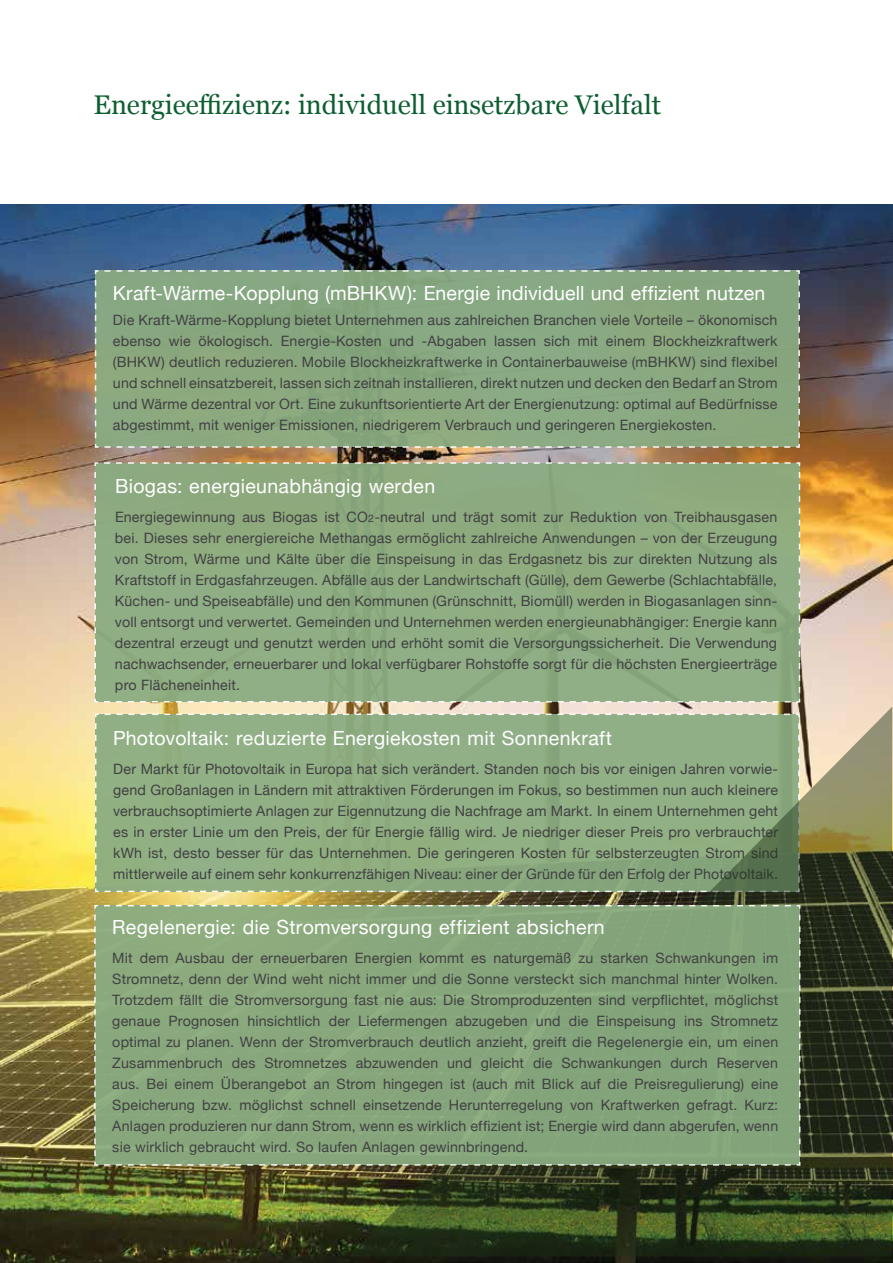
<style>
.page{position:relative;width:893px;height:1263px;background:#fff}
.page>*{position:absolute;margin:0;border:0;box-sizing:border-box;transform-origin:0 0}
.t1{font:27px "Georgia";color:#0d5f31}
.t2{font:19.5px "Helvetica Neue";letter-spacing:.015em;color:#fff}
.t3{font:14.25px/21px "Helvetica Neue";letter-spacing:.015em;color:#414042;text-align:justify}
.s1{font-size:10.5px}
</style>
<div class="page">
<img style="left:0;top:204px;width:893px;height:1059px">
<hr style="left:0;top:57px;width:1px;height:147px;background:#8aac82">
<div style="left:94px;top:269px;width:707px;height:179px;background:#88a880"></div>
<svg style="left:94px;top:461px;width:707px;height:242px;background:#90ac83"></svg>
<div style="left:94px;top:713px;width:255px;height:180px;background:#91b085"></div>
<svg style="left:349px;top:707px;width:543px;height:549px;background:#667754"></svg>
<div style="left:93px;top:904px;width:708px;height:262px;background:#87a67c"></div>
<h1 class="t1" style="left:93px;top:85px;width:569px">Energieeffizienz: individuell einsetzbare Vielfalt</h1>
<h2 class="t2" style="left:113px;top:279px;width:654px">Kraft-Wärme-Kopplung (mBHKW): Energie individuell und effizient nutzen</h2>
<p class="t3" style="left:113px;top:311px;width:666px">Die Kraft-Wärme-Kopplung bietet Unternehmen aus zahlreichen Branchen viele Vorteile – ökonomisch ebenso wie ökologisch. Energie-Kosten und -Abgaben lassen sich mit einem Blockheizkraftwerk (BHKW) deutlich reduzieren. Mobile Blockheizkraftwerke in Containerbauweise (mBHKW) sind flexibel und schnell einsatzbereit, lassen sich zeitnah installieren, direkt nutzen und decken den Bedarf an Strom und Wärme dezentral vor Ort. Eine zukunftsorientierte Art der Energienutzung: optimal auf Bedürfnisse abgestimmt, mit weniger Emissionen, niedrigerem Verbrauch und geringeren Energiekosten.</p>
<h2 class="t2" style="left:115px;top:472px;width:322px">Biogas: energieunabhängig werden</h2>
<p class="t3" style="left:115px;top:508px;width:664px">Energiegewinnung aus Biogas ist CO<span class="s1">2</span>-neutral und trägt somit zur Reduktion von Treibhausgasen bei. Dieses sehr energiereiche Methangas ermöglicht zahlreiche Anwendungen – von der Erzeugung von Strom, Wärme und Kälte über die Einspeisung in das Erdgasnetz bis zur direkten Nutzung als Kraftstoff in Erdgasfahrzeugen. Abfälle aus der Landwirtschaft (Gülle), dem Gewerbe (Schlachtabfälle, Küchen- und Speiseabfälle) und den Kommunen (Grünschnitt, Biomüll) werden in Biogasanlagen sinn&shy;voll entsorgt und verwertet. Gemeinden und Unternehmen werden energieunabhängiger: Energie kann dezentral erzeugt und genutzt werden und erhöht somit die Versorgungssicherheit. Die Verwendung nachwachsender, erneuerbarer und lokal verfügbarer Rohstoffe sorgt für die höchsten Energieerträge pro Flächeneinheit.</p>
<h2 class="t2" style="left:113px;top:724px;width:500px">Photovoltaik: reduzierte Energiekosten mit Sonnenkraft</h2>
<p class="t3" style="left:113px;top:760px;width:667px">Der Markt für Photovoltaik in Europa hat sich verändert. Standen noch bis vor einigen Jahren vorwie&shy;gend Großanlagen in Ländern mit attraktiven Förderungen im Fokus, so bestimmen nun auch kleinere verbrauchsoptimierte Anlagen zur Eigennutzung die Nachfrage am Markt. In einem Unternehmen geht es in erster Linie um den Preis, der für Energie fällig wird. Je niedriger dieser Preis pro verbrauchter kWh ist, desto besser für das Unternehmen. Die geringeren Kosten für selbsterzeugten Strom sind mittlerweile auf einem sehr konkurrenzfähigen Niveau: einer der Gründe für den Erfolg der Photovoltaik.</p>
<h2 class="t2" style="left:112px;top:913px;width:494px">Regelenergie: die Stromversorgung effizient absichern</h2>
<p class="t3" style="left:112px;top:948px;width:667px">Mit dem Ausbau der erneuerbaren Energien kommt es naturgemäß zu starken Schwankungen im Stromnetz, denn der Wind weht nicht immer und die Sonne versteckt sich manchmal hinter Wolken.<br>Trotzdem fällt die Stromversorgung fast nie aus: Die Stromproduzenten sind verpflichtet, möglichst genaue Prognosen hinsichtlich der Liefermengen abzugeben und die Einspeisung ins Stromnetz optimal zu planen. Wenn der Stromverbrauch deutlich anzieht, greift die Regelenergie ein, um einen Zusammenbruch des Stromnetzes abzuwenden und gleicht die Schwankungen durch Reserven aus. Bei einem Überangebot an Strom hingegen ist (auch mit Blick auf die Preisregulierung) eine Speicherung bzw. möglichst schnell einsetzende Herunterregelung von Kraftwerken gefragt. Kurz:<br>Anlagen produzieren nur dann Strom, wenn es wirklich effizient ist; Energie wird dann abgerufen, wenn sie wirklich gebraucht wird. So laufen Anlagen gewinnbringend.</p>
</div>
